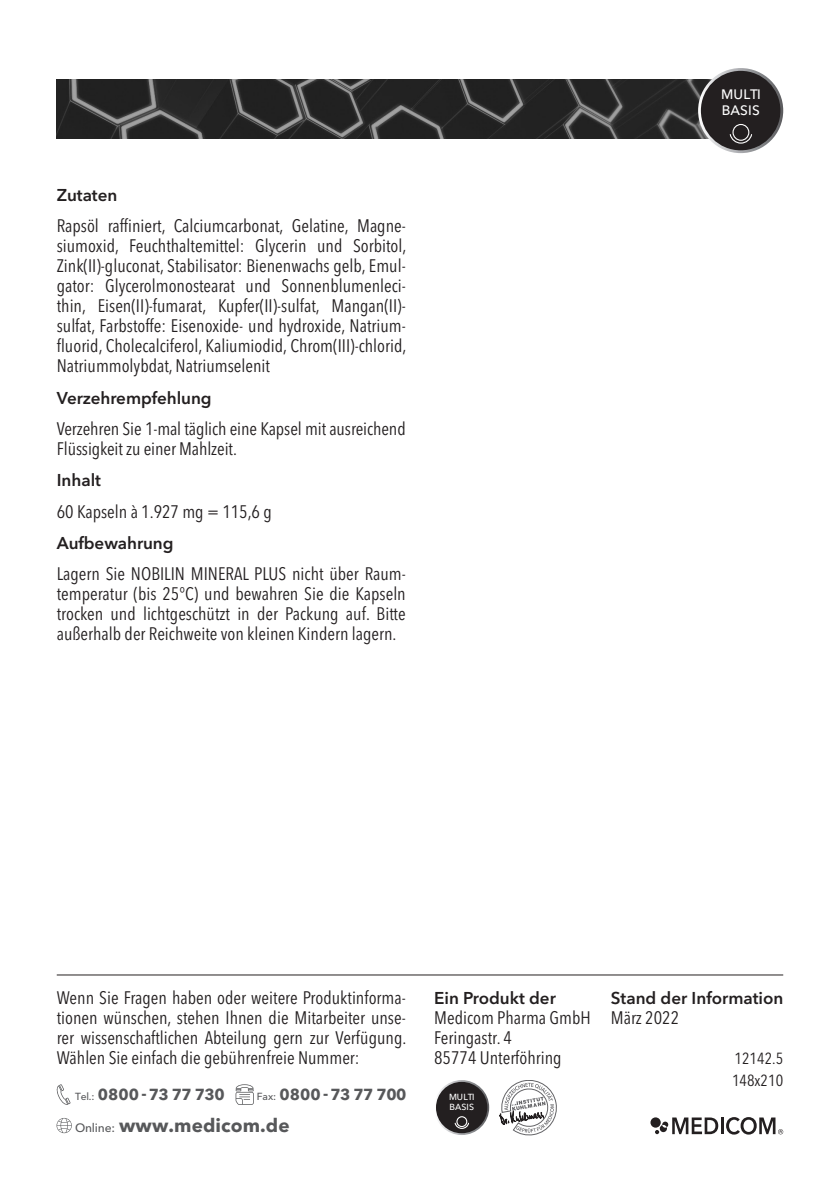
<style>
.page{position:relative;width:840px;height:1191px;background:#fff}
.page>*{position:absolute;margin:0;border:0;box-sizing:border-box;transform-origin:0 0}
.t1{font:700 18.8px "Avenir Next LT Pro";letter-spacing:.005em;color:#57585a}
.Texto_Avenir_9pt__10{font:condensed 18px/20px "Avenir Next LT Pro";color:#231f20;text-align:justify}
.Texto_Avenir_9pt__12{font:condensed 18px/20px "Avenir Next LT Pro";color:#231f20;text-align:justify}
.Texto_Avenir_9pt__10-2{font:600 17px "Avenir Next LT Pro";letter-spacing:-.005em;color:#231f20}
.Texto_Avenir_9pt__12-2{font:600 17px "Avenir Next LT Pro";color:#231f20}
.Texto_Avenir_9pt__10-3{font:condensed 16px "Avenir Next LT Pro";color:#231f20}
.t2{font:700 15.8px "Avenir Next LT Pro";letter-spacing:-.03em;color:#57585a}
.t3{font:500 13.6px/15.6px "Avenir Next LT Pro";color:#fff}
.t4{font:500 8.8px/10.2px "Avenir Next LT Pro";color:#fff}
.s1{font-weight:500;font-size:10.2px}
.s2{font-weight:500;font-size:12px}
</style>
<div class="page">
<hr style="left:57px;top:974px;width:725px;height:1px;background:#231f20">
<svg style="left:434px;top:1080px;width:55px;height:55px"></svg>
<div style="left:436px;top:1081px;width:51px;height:52px;background:#231f20;border-radius:50%"></div>
<svg style="left:454px;top:1121px;width:15px;height:8px"></svg>
<div style="left:456px;top:1116px;width:11px;height:11px;border:1px solid #fff;border-radius:50%"></div>
<svg style="left:499px;top:1080px;width:56px;height:55px"></svg>
<img style="left:57px;top:79px;width:653px;height:60px">
<svg style="left:697px;top:68px;width:85px;height:85px"></svg>
<div style="left:700px;top:71px;width:80px;height:79px;background:#231f20;border-radius:50%"></div>
<svg style="left:729px;top:133px;width:23px;height:11px"></svg>
<div style="left:732px;top:124px;width:17px;height:17px;border:1px solid #fff;border-radius:50%"></div>
<svg style="left:56px;top:1118px;width:16px;height:15px"></svg>
<svg style="left:56px;top:1084px;width:15px;height:20px"></svg>
<svg style="left:235px;top:1084px;width:18px;height:20px"></svg>
<svg style="left:650px;top:1117px;width:10px;height:10px"></svg>
<svg style="left:654px;top:1117px;width:63px;height:17px"></svg>
<hr style="left:720px;top:1117px;width:3px;height:17px;background:#231f20">
<svg style="left:726px;top:1117px;width:56px;height:17px"></svg>
<p class="Texto_Avenir_9pt__12-2" style="left:57px;top:184px;width:62px">Zutaten</p>
<p class="Texto_Avenir_9pt__10" style="left:57px;top:216px;width:351px">Rapsöl raffiniert, Calciumcarbonat, Gelatine, Magne&shy;siumoxid, Feuchthaltemittel: Glycerin und Sorbitol, Zink(II)-gluconat, Stabilisator: Bienenwachs gelb, Emul&shy;gator: Glycerolmonostearat und Sonnenblumenleci&shy;thin, Eisen(II)-fumarat, Kupfer(II)-sulfat, Mangan(II)- sulfat, Farbstoffe: Eisenoxide- und hydroxide, Natrium&shy;fluorid, Cholecalciferol, Kaliumiodid, Chrom(III)-chlorid, Natriummolybdat, Natriumselenit</p>
<p class="Texto_Avenir_9pt__10-2" style="left:57px;top:387px;width:156px">Verzehrempfehlung</p>
<p class="Texto_Avenir_9pt__10" style="left:57px;top:418px;width:350px">Verzehren Sie 1-mal täglich eine Kapsel mit ausreichend<br>Flüssigkeit zu einer Mahlzeit.</p>
<p class="Texto_Avenir_9pt__10-2" style="left:57px;top:470px;width:46px">Inhalt</p>
<p class="Texto_Avenir_9pt__10" style="left:57px;top:501px;width:216px">60 Kapseln à 1.927 mg = 115,6 g</p>
<p class="Texto_Avenir_9pt__10-2" style="left:57px;top:532px;width:118px">Aufbewahrung</p>
<p class="Texto_Avenir_9pt__12" style="left:57px;top:564px;width:350px">Lagern Sie NOBILIN MINERAL PLUS nicht über Raum&shy;temperatur (bis 25°C) und bewahren Sie die Kapseln trocken und lichtgeschützt in der Packung auf. Bitte außerhalb der Reichweite von kleinen Kindern lagern.</p>
<p class="t3" style="left:720px;top:86px;width:41px">MULTI<br>BASIS</p>
<p class="Texto_Avenir_9pt__10" style="left:57px;top:988px;width:351px">Wenn Sie Fragen haben oder weitere Produktinforma&shy;tionen wünschen, stehen Ihnen die Mitarbeiter unse&shy;rer wissenschaftlichen Abteilung gern zur Verfügung.<br>Wählen Sie einfach die gebührenfreie Nummer:</p>
<p class="t2" style="left:75px;top:1085px;width:151px"><span class="s1">Tel.:</span> 0800 -73 77 730</p>
<p class="t1" style="left:75px;top:1113px;width:216px"><span class="s2">Online:</span> www.medicom.de</p>
<p class="t2" style="left:257px;top:1085px;width:151px"><span class="s1">Fax:</span> 0800 -73 77 700</p>
<p class="Texto_Avenir_9pt__10-2" style="left:434px;top:987px;width:123px">Ein Produkt der</p>
<p class="Texto_Avenir_9pt__10" style="left:434px;top:1008px;width:158px;text-align:left">Medicom Pharma GmbH<br>Feringastr. 4<br>85774 Unterföhring</p>
<p class="t4" style="left:449px;top:1091px;width:27px">MULTI<br>BASIS</p>
<p class="Texto_Avenir_9pt__10-2" style="left:610px;top:988px;width:174px">Stand der Information</p>
<p class="Texto_Avenir_9pt__10" style="left:610px;top:1008px;width:70px">März 2022</p>
<p class="Texto_Avenir_9pt__10-3" style="left:734px;top:1049px;width:50px">12142.5</p>
<p class="Texto_Avenir_9pt__10-3" style="left:731px;top:1070px;width:53px">148x210</p>
</div>
